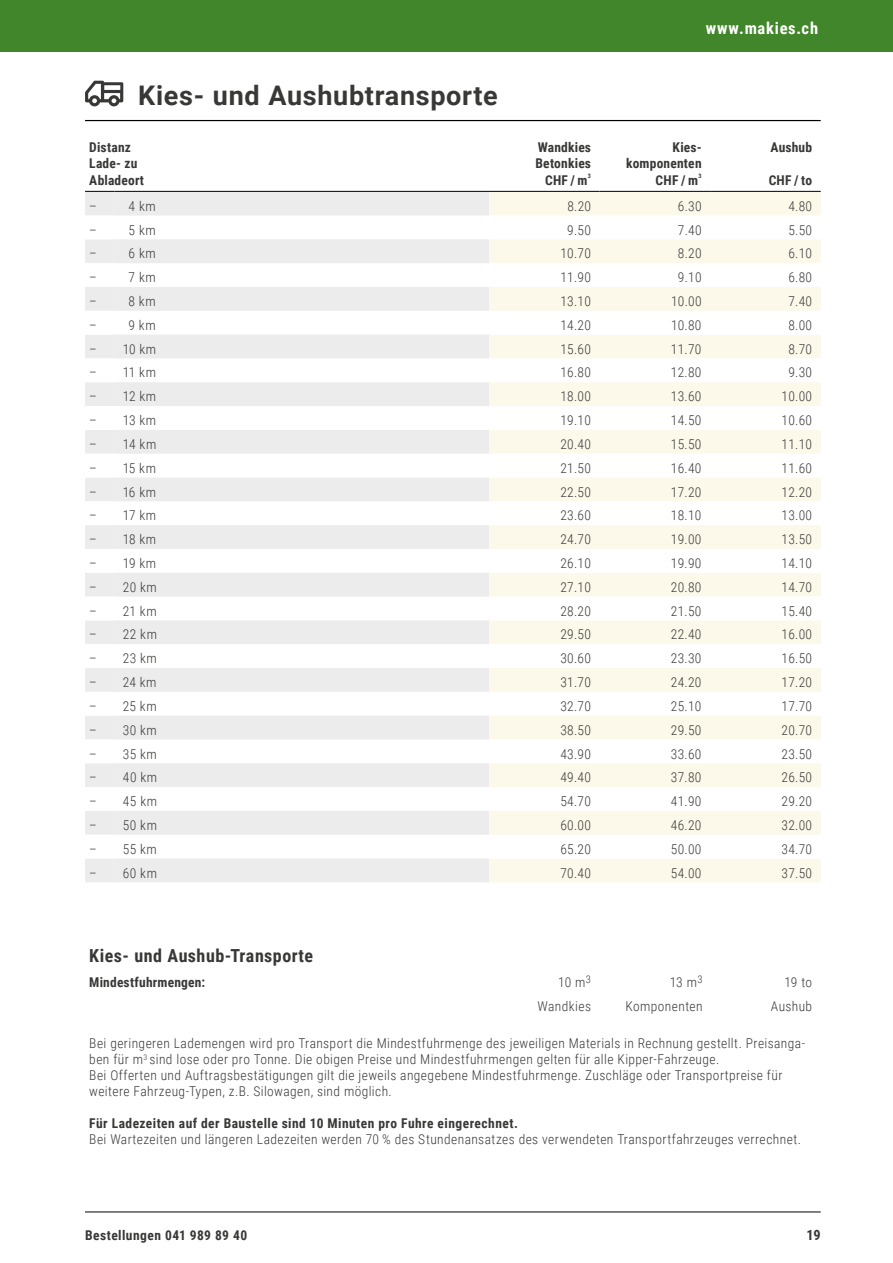
<style>
.page{position:relative;width:893px;height:1263px;background:#fff}
.page>*{position:absolute;margin:0;border:0;box-sizing:border-box;transform-origin:0 0}
.t1{font:700 27px "Roboto";letter-spacing:.025em;color:#383937}
.t2{font:700 18px "Roboto Condensed";letter-spacing:.025em;color:#383937}
.t3{font:700 16.5px "Roboto Condensed";letter-spacing:.05em;color:#fff}
.t4{font:700 14.25px "Roboto Condensed";color:#383937}
.t5{font:300 13.5px/15.8px "Roboto Condensed";letter-spacing:.03em;color:#383937}
.t6{font:700 13.5px/16.5px "Roboto Condensed";letter-spacing:.02em;color:#383937}
.t7{font:700 6.15px "Roboto Condensed";color:#383937}
</style>
<div class="page">
<hr style="left:85px;top:1211px;width:736px;height:1px;background:#000">
<div style="left:0;top:0;width:893px;height:51px;background:#41862b"></div>
<hr style="left:85px;top:120px;width:736px;height:1px;background:#000">
<svg style="left:114px;top:192px;width:375px;height:690px;fill:#efefef"></svg>
<div style="left:489px;top:192px;width:332px;height:690px;background:#fcf8ea"></div>
<svg style="left:489px;top:216px;width:332px;height:642px"></svg>
<hr style="left:489px;top:191px;width:111px;height:1px;background:#000">
<hr style="left:600px;top:191px;width:110px;height:1px;background:#000">
<hr style="left:710px;top:191px;width:111px;height:1px;background:#000">
<svg style="left:85px;top:191px;width:29px;height:691px"></svg>
<hr style="left:114px;top:191px;width:375px;height:1px;background:#000">
<svg style="left:85px;top:81px;width:38px;height:25px"></svg>
<h1 class="t1" style="left:138px;top:76px;width:361px">Kies- und Aushubtransporte</h1>
<p class="t6" style="left:89px;top:138px;width:56px">Distanz<br>Lade- zu<br>Abladeort</p>
<p class="t6" style="left:536px;top:138px;width:57px;text-align:center">Wandkies<br>Betonkies<br>CHF / m</p>
<p class="t7" style="left:588px;top:171px;width:5px">3</p>
<p class="t3" style="left:706px;top:17px;width:114px">www.makies.ch</p>
<p class="t6" style="left:626px;top:138px;width:77px;text-align:right">Kies&shy;komponenten<br>CHF / m</p>
<p class="t7" style="left:698px;top:171px;width:5px">3</p>
<p class="t6" style="left:770px;top:138px;width:43px">Aushub</p>
<p class="t6" style="left:769px;top:171px;width:45px">CHF / to</p>
<p class="t5" style="left:89px;top:198px;width:68px">– 4 km</p>
<p class="t5" style="left:567px;top:198px;width:25px">8.20</p>
<p class="t5" style="left:678px;top:198px;width:25px">6.30</p>
<p class="t5" style="left:788px;top:198px;width:25px">4.80</p>
<p class="t5" style="left:89px;top:221px;width:68px">– 5 km</p>
<p class="t5" style="left:567px;top:221px;width:25px">9.50</p>
<p class="t5" style="left:678px;top:221px;width:25px">7.40</p>
<p class="t5" style="left:788px;top:221px;width:25px">5.50</p>
<p class="t5" style="left:89px;top:245px;width:68px">– 6 km</p>
<p class="t5" style="left:560px;top:245px;width:32px">10.70</p>
<p class="t5" style="left:678px;top:245px;width:25px">8.20</p>
<p class="t5" style="left:788px;top:245px;width:25px">6.10</p>
<p class="t5" style="left:89px;top:269px;width:68px">– 7 km</p>
<p class="t5" style="left:560px;top:269px;width:32px">11.90</p>
<p class="t5" style="left:678px;top:269px;width:25px">9.10</p>
<p class="t5" style="left:788px;top:269px;width:25px">6.80</p>
<p class="t5" style="left:89px;top:293px;width:68px">– 8 km</p>
<p class="t5" style="left:560px;top:293px;width:32px">13.10</p>
<p class="t5" style="left:671px;top:293px;width:32px">10.00</p>
<p class="t5" style="left:788px;top:293px;width:25px">7.40</p>
<p class="t5" style="left:89px;top:317px;width:68px">– 9 km</p>
<p class="t5" style="left:560px;top:317px;width:32px">14.20</p>
<p class="t5" style="left:671px;top:317px;width:32px">10.80</p>
<p class="t5" style="left:788px;top:317px;width:25px">8.00</p>
<p class="t5" style="left:89px;top:340px;width:69px">– 10 km</p>
<p class="t5" style="left:560px;top:340px;width:32px">15.60</p>
<p class="t5" style="left:671px;top:340px;width:32px">11.70</p>
<p class="t5" style="left:788px;top:340px;width:25px">8.70</p>
<p class="t5" style="left:89px;top:364px;width:68px">– 11 km</p>
<p class="t5" style="left:560px;top:364px;width:32px">16.80</p>
<p class="t5" style="left:671px;top:364px;width:32px">12.80</p>
<p class="t5" style="left:788px;top:364px;width:25px">9.30</p>
<p class="t5" style="left:89px;top:388px;width:69px">– 12 km</p>
<p class="t5" style="left:560px;top:388px;width:32px">18.00</p>
<p class="t5" style="left:671px;top:388px;width:32px">13.60</p>
<p class="t5" style="left:781px;top:388px;width:32px">10.00</p>
<p class="t5" style="left:89px;top:412px;width:69px">– 13 km</p>
<p class="t5" style="left:560px;top:412px;width:32px">19.10</p>
<p class="t5" style="left:671px;top:412px;width:32px">14.50</p>
<p class="t5" style="left:781px;top:412px;width:32px">10.60</p>
<p class="t5" style="left:89px;top:436px;width:69px">– 14 km</p>
<p class="t5" style="left:560px;top:436px;width:32px">20.40</p>
<p class="t5" style="left:671px;top:436px;width:32px">15.50</p>
<p class="t5" style="left:781px;top:436px;width:32px">11.10</p>
<p class="t5" style="left:89px;top:459px;width:68px">– 15 km</p>
<p class="t5" style="left:560px;top:459px;width:32px">21.50</p>
<p class="t5" style="left:671px;top:459px;width:32px">16.40</p>
<p class="t5" style="left:781px;top:459px;width:32px">11.60</p>
<p class="t5" style="left:89px;top:483px;width:68px">– 16 km</p>
<p class="t5" style="left:560px;top:483px;width:32px">22.50</p>
<p class="t5" style="left:671px;top:483px;width:32px">17.20</p>
<p class="t5" style="left:781px;top:483px;width:32px">12.20</p>
<p class="t5" style="left:89px;top:507px;width:69px">– 17 km</p>
<p class="t5" style="left:560px;top:507px;width:32px">23.60</p>
<p class="t5" style="left:671px;top:507px;width:32px">18.10</p>
<p class="t5" style="left:781px;top:507px;width:32px">13.00</p>
<p class="t5" style="left:89px;top:531px;width:68px">– 18 km</p>
<p class="t5" style="left:560px;top:531px;width:32px">24.70</p>
<p class="t5" style="left:671px;top:531px;width:32px">19.00</p>
<p class="t5" style="left:781px;top:531px;width:32px">13.50</p>
<p class="t5" style="left:89px;top:555px;width:69px">– 19 km</p>
<p class="t5" style="left:560px;top:555px;width:32px">26.10</p>
<p class="t5" style="left:671px;top:555px;width:32px">19.90</p>
<p class="t5" style="left:781px;top:555px;width:32px">14.10</p>
<p class="t5" style="left:89px;top:579px;width:69px">– 20 km</p>
<p class="t5" style="left:560px;top:579px;width:32px">27.10</p>
<p class="t5" style="left:671px;top:579px;width:32px">20.80</p>
<p class="t5" style="left:781px;top:579px;width:32px">14.70</p>
<p class="t5" style="left:89px;top:602px;width:69px">– 21 km</p>
<p class="t5" style="left:560px;top:602px;width:32px">28.20</p>
<p class="t5" style="left:671px;top:602px;width:32px">21.50</p>
<p class="t5" style="left:781px;top:602px;width:32px">15.40</p>
<p class="t5" style="left:89px;top:626px;width:69px">– 22 km</p>
<p class="t5" style="left:560px;top:626px;width:32px">29.50</p>
<p class="t5" style="left:671px;top:626px;width:32px">22.40</p>
<p class="t5" style="left:781px;top:626px;width:32px">16.00</p>
<p class="t5" style="left:89px;top:650px;width:69px">– 23 km</p>
<p class="t5" style="left:560px;top:650px;width:32px">30.60</p>
<p class="t5" style="left:671px;top:650px;width:32px">23.30</p>
<p class="t5" style="left:781px;top:650px;width:32px">16.50</p>
<p class="t5" style="left:89px;top:674px;width:69px">– 24 km</p>
<p class="t5" style="left:560px;top:674px;width:32px">31.70</p>
<p class="t5" style="left:671px;top:674px;width:32px">24.20</p>
<p class="t5" style="left:781px;top:674px;width:32px">17.20</p>
<p class="t5" style="left:89px;top:698px;width:69px">– 25 km</p>
<p class="t5" style="left:560px;top:698px;width:32px">32.70</p>
<p class="t5" style="left:671px;top:698px;width:32px">25.10</p>
<p class="t5" style="left:781px;top:698px;width:32px">17.70</p>
<p class="t5" style="left:89px;top:721px;width:69px">– 30 km</p>
<p class="t5" style="left:560px;top:721px;width:32px">38.50</p>
<p class="t5" style="left:671px;top:721px;width:32px">29.50</p>
<p class="t5" style="left:781px;top:721px;width:32px">20.70</p>
<p class="t5" style="left:89px;top:745px;width:69px">– 35 km</p>
<p class="t5" style="left:560px;top:745px;width:32px">43.90</p>
<p class="t5" style="left:671px;top:745px;width:32px">33.60</p>
<p class="t5" style="left:781px;top:745px;width:32px">23.50</p>
<p class="t5" style="left:89px;top:769px;width:69px">– 40 km</p>
<p class="t5" style="left:560px;top:769px;width:32px">49.40</p>
<p class="t5" style="left:671px;top:769px;width:32px">37.80</p>
<p class="t5" style="left:781px;top:769px;width:32px">26.50</p>
<p class="t5" style="left:89px;top:793px;width:69px">– 45 km</p>
<p class="t5" style="left:560px;top:793px;width:32px">54.70</p>
<p class="t5" style="left:671px;top:793px;width:32px">41.90</p>
<p class="t5" style="left:781px;top:793px;width:32px">29.20</p>
<p class="t5" style="left:89px;top:817px;width:69px">– 50 km</p>
<p class="t5" style="left:560px;top:817px;width:32px">60.00</p>
<p class="t5" style="left:671px;top:817px;width:32px">46.20</p>
<p class="t5" style="left:781px;top:817px;width:32px">32.00</p>
<p class="t5" style="left:89px;top:840px;width:69px">– 55 km</p>
<p class="t5" style="left:560px;top:840px;width:32px">65.20</p>
<p class="t5" style="left:671px;top:840px;width:32px">50.00</p>
<p class="t5" style="left:781px;top:840px;width:32px">34.70</p>
<p class="t5" style="left:89px;top:864px;width:69px">– 60 km</p>
<p class="t5" style="left:560px;top:864px;width:32px">70.40</p>
<p class="t5" style="left:671px;top:864px;width:32px">54.00</p>
<p class="t5" style="left:781px;top:864px;width:32px">37.50</p>
<h2 class="t2" style="left:89px;top:943px;width:225px">Kies- und Aushub-Transporte</h2>
<p class="t6" style="left:89px;top:973px;width:117px">Mindestfuhrmengen:</p>
<p class="t5" style="left:558px;top:974px;width:34px">10 m<sup>3</sup></p>
<p class="t5" style="left:670px;top:974px;width:34px">13 m<sup>3</sup></p>
<p class="t5" style="left:785px;top:974px;width:29px">19 to</p>
<p class="t5" style="left:538px;top:997px;width:55px">Wandkies</p>
<p class="t5" style="left:625px;top:997px;width:79px">Komponenten</p>
<p class="t5" style="left:771px;top:997px;width:43px">Aushub</p>
<p class="t5" style="left:89px;top:1035px;width:717px">Bei geringeren Lademengen wird pro Transport die Mindestfuhrmenge des jeweiligen Materials in Rechnung gestellt. Preisanga&shy;ben für m<sup>3</sup> sind lose oder pro Tonne. Die obigen Preise und Mindestfuhrmengen gelten für alle Kipper-Fahrzeuge.<br>Bei Offerten und Auftragsbestätigungen gilt die jeweils angegebene Mindestfuhrmenge. Zuschläge oder Transportpreise für weitere Fahrzeug-Typen, z.B. Silowagen, sind möglich.</p>
<p class="t6" style="left:89px;top:1114px;width:430px">Für Ladezeiten auf der Baustelle sind 10 Minuten pro Fuhre eingerechnet.</p>
<p class="t5" style="left:89px;top:1130px;width:713px">Bei Wartezeiten und längeren Ladezeiten werden 70 % des Stundenansatzes des verwendeten Transportfahrzeuges verrechnet.</p>
<p class="t6" style="left:85px;top:1226px;width:163px">Bestellungen 041 989 89 40</p>
<p class="t4" style="left:806px;top:1224px;width:16px">19</p>
</div>
